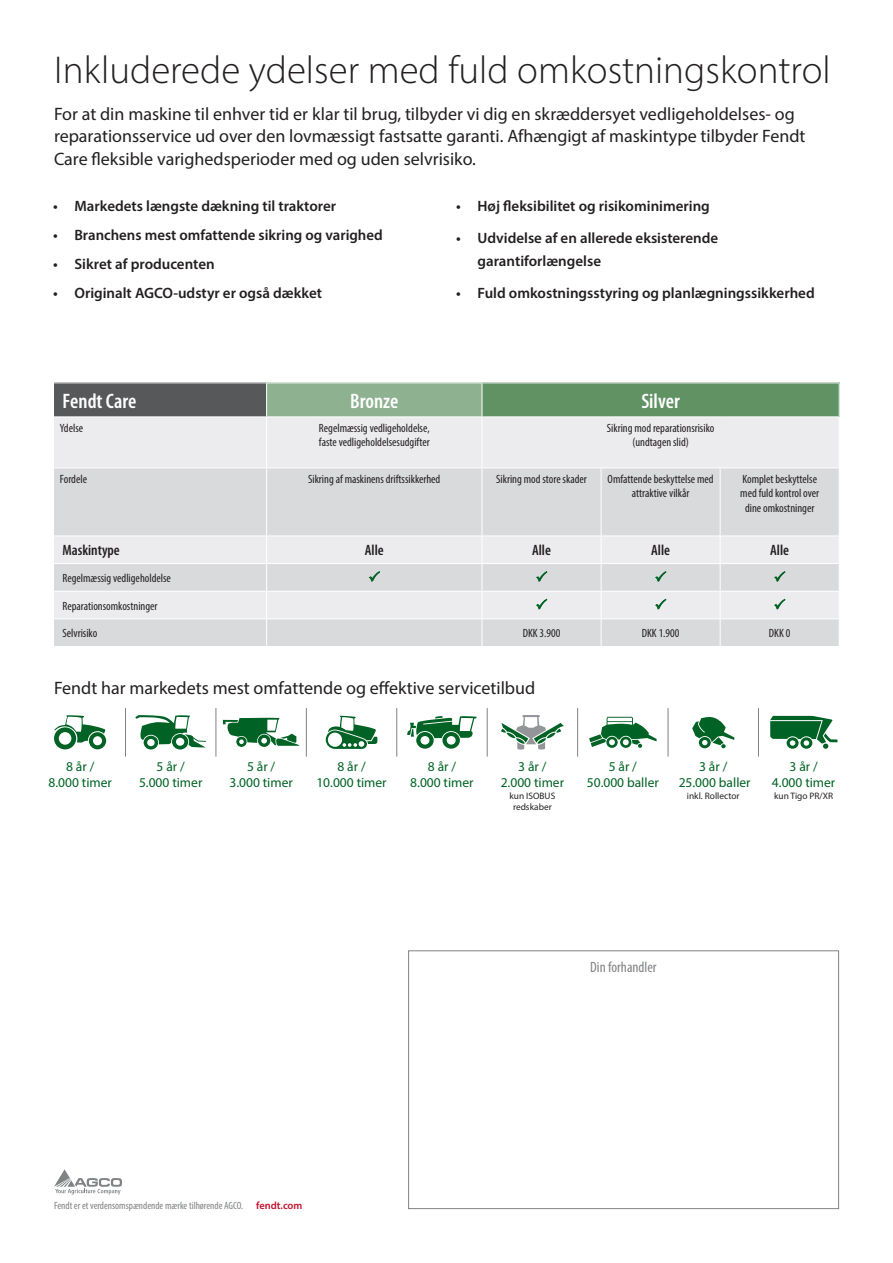
<style>
.page{position:relative;width:893px;height:1263px;background:#fff}
.page>*{position:absolute;margin:0;border:0;box-sizing:border-box;transform-origin:0 0}
.t1{font:300 39px "Myriad Pro";color:#231f20}
.Text_1{font:600 condensed 21px "Myriad Pro";color:#fff}
.minion_body{font:18px/22.5px "Myriad Pro";color:#231f20}
.bullets{font:600 15px/23.2px "Myriad Pro";color:#231f20}
.Text_2{font:600 condensed 15px "Myriad Pro";color:#231f20}
.t2{font:condensed 15px "Myriad Pro";color:#808285}
.Text_1-2{font:600 condensed 15px "Myriad Pro";color:#231f20}
.ICONS{font:13.5px/16.2px "Myriad Pro";color:#006224;text-align:center}
.Text_2-2{font:condensed 12px/14.4px "Myriad Pro";color:#231f20;text-align:center}
.Text_1-3{font:condensed 12px "Myriad Pro";color:#231f20}
.Info{font:condensed 10.5px "Myriad Pro";color:#808285}
.t3{font:9.3px/11.2px "Myriad Pro";color:#231f20;text-align:center}
.s1{font-weight:600;font-stretch:normal;color:#c3102e}
</style>
<div class="page">
<svg style="left:54px;top:1169px;width:68px;height:25px"></svg>
<div style="left:408px;top:950px;width:431px;height:259px;border:1px solid #808285"></div>
<div style="left:54px;top:383px;width:213px;height:34px;background:#57585a"></div>
<div style="left:267px;top:383px;width:215px;height:34px;background:#8eb18f"></div>
<div style="left:482px;top:383px;width:357px;height:34px;background:#609264"></div>
<div style="left:54px;top:417px;width:785px;height:146px;background:#ececee"></div>
<div style="left:54px;top:468px;width:785px;height:67px;background:#d9dadc"></div>
<svg style="left:54px;top:564px;width:785px;height:82px;background:#dfe0e2"></svg>
<hr style="left:266px;top:383px;width:1px;height:33px;background:#fff">
<hr style="left:54px;top:416px;width:213px;height:1px;background:#fff">
<hr style="left:267px;top:416px;width:215px;height:1px;background:#fff">
<hr style="left:601px;top:468px;width:1px;height:67px;background:#fff">
<hr style="left:720px;top:468px;width:1px;height:67px;background:#fff">
<hr style="left:54px;top:467px;width:213px;height:1px;background:#fff">
<hr style="left:54px;top:535px;width:213px;height:1px;background:#fff">
<hr style="left:54px;top:591px;width:212px;height:1px;background:#fff">
<hr style="left:54px;top:618px;width:212px;height:1px;background:#fff">
<hr style="left:482px;top:535px;width:119px;height:1px;background:#fff">
<hr style="left:601px;top:535px;width:119px;height:1px;background:#fff">
<hr style="left:720px;top:535px;width:120px;height:1px;background:#fff">
<hr style="left:482px;top:591px;width:119px;height:1px;background:#fff">
<hr style="left:601px;top:591px;width:119px;height:1px;background:#fff">
<hr style="left:721px;top:591px;width:119px;height:1px;background:#fff">
<hr style="left:482px;top:618px;width:119px;height:1px;background:#fff">
<hr style="left:601px;top:618px;width:119px;height:1px;background:#fff">
<hr style="left:721px;top:618px;width:119px;height:1px;background:#fff">
<svg style="left:601px;top:536px;width:1px;height:110px"></svg>
<svg style="left:720px;top:536px;width:1px;height:110px"></svg>
<hr style="left:482px;top:383px;width:1px;height:33px;background:#fff">
<hr style="left:482px;top:416px;width:119px;height:1px;background:#fff">
<hr style="left:601px;top:416px;width:119px;height:1px;background:#fff">
<hr style="left:720px;top:416px;width:120px;height:1px;background:#fff">
<hr style="left:482px;top:467px;width:119px;height:1px;background:#fff">
<hr style="left:601px;top:467px;width:119px;height:1px;background:#fff">
<hr style="left:720px;top:467px;width:120px;height:1px;background:#fff">
<hr style="left:125px;top:708px;width:1px;height:49px;background:#808285">
<hr style="left:216px;top:708px;width:1px;height:49px;background:#808285">
<hr style="left:306px;top:708px;width:1px;height:49px;background:#808285">
<hr style="left:396px;top:708px;width:1px;height:49px;background:#808285">
<hr style="left:487px;top:708px;width:1px;height:49px;background:#808285">
<hr style="left:577px;top:708px;width:1px;height:49px;background:#808285">
<hr style="left:668px;top:708px;width:1px;height:49px;background:#808285">
<hr style="left:758px;top:708px;width:1px;height:49px;background:#808285">
<svg style="left:54px;top:715px;width:52px;height:34px"></svg>
<svg style="left:135px;top:715px;width:71px;height:34px"></svg>
<svg style="left:223px;top:718px;width:76px;height:29px"></svg>
<svg style="left:326px;top:716px;width:51px;height:33px"></svg>
<svg style="left:407px;top:716px;width:70px;height:33px"></svg>
<svg style="left:501px;top:715px;width:63px;height:35px"></svg>
<svg style="left:589px;top:717px;width:68px;height:31px"></svg>
<svg style="left:692px;top:717px;width:42px;height:31px"></svg>
<svg style="left:770px;top:716px;width:67px;height:33px"></svg>
<svg style="left:266px;top:417px;width:217px;height:229px;background:#e2e3e5"></svg>
<svg style="left:535px;top:571px;width:13px;height:12px"></svg>
<svg style="left:654px;top:571px;width:13px;height:12px"></svg>
<svg style="left:773px;top:571px;width:13px;height:12px"></svg>
<svg style="left:535px;top:598px;width:13px;height:13px"></svg>
<svg style="left:654px;top:598px;width:13px;height:13px"></svg>
<svg style="left:773px;top:598px;width:13px;height:13px"></svg>
<p class="t1" style="left:54px;top:47px;width:778px">Inkluderede ydelser med fuld omkostningskontrol</p>
<p class="minion_body" style="left:54px;top:102px;width:753px">For at din maskine til enhver tid er klar til brug, tilbyder vi dig en skræddersyet vedligeholdelses- og reparationsservice ud over den lovmæssigt fastsatte garanti. Afhængigt af maskintype tilbyder Fendt<br>Care fleksible varighedsperioder med og uden selvrisiko.</p>
<p class="bullets" style="left:53px;top:194px;width:284px">• Markedets længste dækning til traktorer</p>
<p class="bullets" style="left:53px;top:223px;width:331px">• Branchens mest omfattende sikring og varighed</p>
<p class="bullets" style="left:53px;top:252px;width:163px">• Sikret af producenten</p>
<p class="bullets" style="left:53px;top:281px;width:270px">• Originalt AGCO-udstyr er også dækket</p>
<p class="bullets" style="left:456px;top:194px;width:255px">• Høj fleksibilitet og risikominimering</p>
<p class="bullets" style="left:477px;top:226px;width:242px;text-indent:-21px">• Udvidelse af en allerede eksisterende garantiforlængelse</p>
<p class="bullets" style="left:456px;top:281px;width:360px">• Fuld omkostningsstyring og planlægningssikkerhed</p>
<p class="Text_1" style="left:63px;top:389px;width:75px">Fendt Care</p>
<p class="Text_1" style="left:350px;top:389px;width:50px">Bronze</p>
<p class="Text_1" style="left:641px;top:389px;width:40px">Silver</p>
<p class="Text_1-3" style="left:60px;top:421px;width:25px">Ydelse</p>
<p class="Text_2-2" style="left:319px;top:420px;width:112px;text-align:left">Regelmæssig vedligeholdelse, faste vedligeholdelsesudgifter</p>
<p class="Text_2-2" style="left:607px;top:420px;width:109px">Sikring mod reparationsrisiko (undtagen slid)</p>
<p class="Text_1-3" style="left:60px;top:472px;width:29px">Fordele</p>
<p class="Text_2-2" style="left:308px;top:472px;width:134px">Sikring af maskinens driftssikkerhed</p>
<p class="Text_2-2" style="left:496px;top:472px;width:92px">Sikring mod store skader</p>
<p class="Text_2-2" style="left:608px;top:472px;width:108px">Omfattende beskyttelse med attraktive vilkår</p>
<p class="Text_2-2" style="left:740px;top:472px;width:80px">Komplet beskyttelse med fuld kontrol over dine omkostninger</p>
<p class="Text_1-2" style="left:63px;top:542px;width:59px">Maskintype</p>
<p class="Text_2" style="left:365px;top:542px;width:20px">Alle</p>
<p class="Text_2" style="left:532px;top:542px;width:20px">Alle</p>
<p class="Text_2" style="left:651px;top:542px;width:20px">Alle</p>
<p class="Text_2" style="left:770px;top:542px;width:20px">Alle</p>
<p class="Text_1-3" style="left:63px;top:571px;width:110px">Regelmæssig vedligeholdelse</p>
<p class="Text_1-3" style="left:63px;top:598px;width:97px">Reparationsomkostninger</p>
<p class="Text_1-3" style="left:63px;top:626px;width:36px">Selvrisiko</p>
<p class="Text_2-2" style="left:523px;top:626px;width:39px">DKK 3.900</p>
<p class="Text_2-2" style="left:642px;top:626px;width:39px">DKK 1.900</p>
<p class="Text_2-2" style="left:769px;top:626px;width:23px">DKK 0</p>
<p class="minion_body" style="left:54px;top:677px;width:483px">Fendt har markedets mest omfattende og effektive servicetilbud</p>
<p class="ICONS" style="left:49px;top:758px;width:65px">8 år /<br>8.000 timer</p>
<p class="ICONS" style="left:139px;top:758px;width:65px">5 år /<br>5.000 timer</p>
<p class="ICONS" style="left:229px;top:758px;width:65px">5 år /<br>3.000 timer</p>
<p class="ICONS" style="left:316px;top:758px;width:72px">8 år /<br>10.000 timer</p>
<p class="ICONS" style="left:410px;top:758px;width:65px">8 år /<br>8.000 timer</p>
<p class="ICONS" style="left:501px;top:758px;width:65px">3 år /<br>2.000 timer</p>
<p class="t3" style="left:509px;top:790px;width:47px">kun ISOBUS redskaber</p>
<p class="ICONS" style="left:587px;top:758px;width:74px">5 år /<br>50.000 baller</p>
<p class="ICONS" style="left:679px;top:758px;width:74px">3 år /<br>25.000 baller</p>
<p class="t3" style="left:687px;top:790px;width:54px">inkl. Rollector</p>
<p class="ICONS" style="left:772px;top:758px;width:65px">3 år /<br>4.000 timer</p>
<p class="t3" style="left:774px;top:790px;width:60px">kun Tigo PR/XR</p>
<p class="t2" style="left:590px;top:958px;width:68px">Din forhandler</p>
<p class="Info" style="left:54px;top:1199px;width:250px">Fendt er et verdensomspændende mærke tilhørende AGCO. <span class="s1">fendt.com</span></p>
</div>
